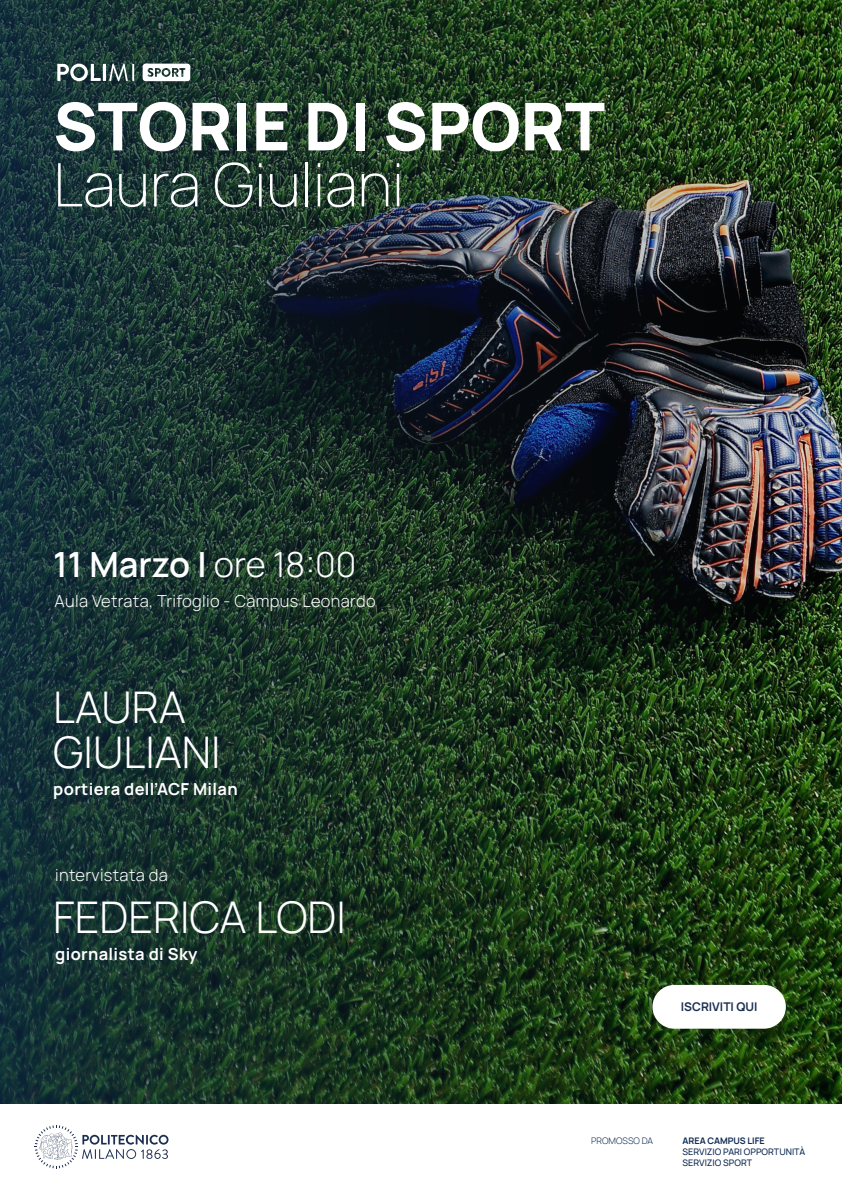
<style>
.page{position:relative;width:842px;height:1191px;background:#fff}
.page>*{position:absolute;margin:0;border:0;box-sizing:border-box;transform-origin:0 0}
.t1{font:800 66px "Manrope";color:#fff}
.t2{font:200 60px "Manrope";color:#fff}
.t3{font:300 43.6px/44.9px "Manrope";color:#fff}
.t4{font:600 34.6px "Manrope";color:#fff}
.t5{font:300 16.5px "Manrope";letter-spacing:.02em;color:#fff}
.t6{font:700 16.5px "Manrope";letter-spacing:.02em;color:#fff}
.t7{font:700 12px "Manrope";color:#1b2e51}
.t8{font:500 9px/10.8px "Manrope";color:#102c53}
.t9{font:700 9px "Manrope";color:#102c53}
.t10{font:300 9px "Manrope";color:#102c53}
.s1{font-weight:300}
</style>
<div class="page">
<img style="left:0;top:0;width:842px;height:1103px">
<svg style="left:57px;top:64px;width:44px;height:17px"></svg>
<hr style="left:103px;top:64px;width:3px;height:17px;background:#fff">
<svg style="left:109px;top:64px;width:25px;height:17px"></svg>
<svg style="left:143px;top:64px;width:47px;height:17px"></svg>
<svg style="left:35px;top:1125px;width:133px;height:43px"></svg>
<div style="left:652px;top:985px;width:134px;height:43px;background:#fff;border-radius:22px"></div>
<h1 class="t1" style="left:53px;top:69px;width:553px">STORIE DI SPORT</h1>
<h2 class="t2" style="left:53px;top:142px;width:352px">Laura Giuliani</h2>
<h3 class="t4" style="left:53px;top:536px;width:304px">11 Marzo | <span class="s1">ore 18:00</span></h3>
<p class="t5" style="left:55px;top:588px;width:323px">Aula Vetrata, Trifoglio - Campus Leonardo</p>
<h3 class="t3" style="left:53px;top:682px;width:169px">LAURA<br>GIULIANI</h3>
<p class="t6" style="left:53px;top:775px;width:186px">portiera dell’ACF Milan</p>
<p class="t5" style="left:55px;top:863px;width:114px">intervistata da</p>
<h3 class="t3" style="left:53px;top:892px;width:294px">FEDERICA LODI</h3>
<p class="t6" style="left:55px;top:940px;width:144px">giornalista di Sky</p>
<p class="t7" style="left:681px;top:996px;width:78px">ISCRIVITI QUI</p>
<p class="t10" style="left:591px;top:1134px;width:63px">PROMOSSO DA</p>
<p class="t9" style="left:682px;top:1133px;width:84px">AREA CAMPUS LIFE</p>
<p class="t8" style="left:682px;top:1145px;width:124px">SERVIZIO PARI OPPORTUNITÀ<br>SERVIZIO SPORT</p>
</div>
